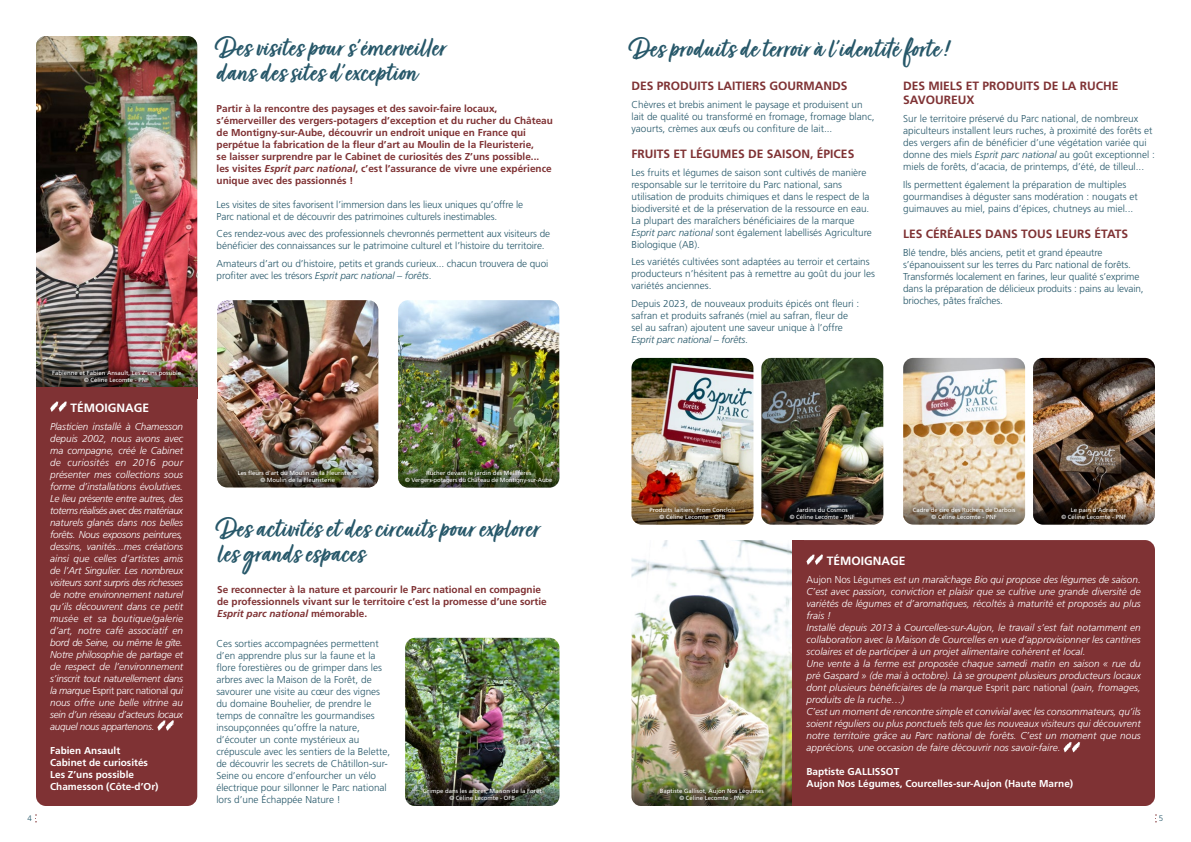
<style>
.page{position:relative;width:1191px;height:842px;background:#fff}
.page>*{position:absolute;margin:0;border:0;box-sizing:border-box;transform-origin:0 0}
.t1{font:30px/25px "Turbinado Bold Pro";color:#265769}
.t2{font:700 12px/14.4px "Frutiger LT Std";color:#7f3234}
.t3{font:700 12px "Frutiger LT Std";color:#fff}
.t4{font:300 10px/12px "Frutiger LT Std";color:#265769}
.t5{font:italic 300 10px/12px "Frutiger LT Std";color:#fff;text-align:justify}
.t6{font:700 10px/12px "Frutiger LT Std";color:#7f3234}
.t7{font:700 10px/12px "Frutiger LT Std";color:#fff}
.t8{font:300 8px "Frutiger LT Std";color:#265769}
.t9{font:6px/7.2px "Frutiger LT Std";color:#fff;text-align:center}
.t10{font:6px/7.2px "Frutiger LT Std";letter-spacing:-.02em;color:#fff;text-align:center}
.s1{font-style:italic}
.s2{font-style:normal}
</style>
<div class="page">
<div style="left:36px;top:280px;width:161px;height:526px;background:#7f3234;border-radius:10px"></div>
<svg style="left:50px;top:401px;width:17px;height:11px"></svg>
<svg style="left:157px;top:720px;width:17px;height:11px"></svg>
<img style="left:36px;top:36px;width:161px;height:306px">
<img style="left:398px;top:300px;width:161px;height:184px">
<div style="left:792px;top:540px;width:363px;height:266px;background:#7f3234;border-radius:10px"></div>
<svg style="left:806px;top:554px;width:17px;height:11px"></svg>
<svg style="left:1063px;top:742px;width:17px;height:10px"></svg>
<img style="left:217px;top:300px;width:161px;height:187px">
<img style="left:405px;top:638px;width:154px;height:168px">
<img style="left:631px;top:540px;width:161px;height:266px">
<img style="left:631px;top:358px;width:122px;height:166px">
<img style="left:903px;top:358px;width:122px;height:165px">
<img style="left:761px;top:358px;width:122px;height:166px">
<img style="left:1033px;top:358px;width:122px;height:166px">
<img style="left:217px;top:442px;width:161px;height:45px;border-radius:10px">
<img style="left:398px;top:442px;width:161px;height:46px;border-radius:10px">
<div style="left:233px;top:465px;width:129px;height:23px;background:#000;opacity:.75"></div>
<div style="left:400px;top:465px;width:157px;height:24px;background:#000;opacity:.75"></div>
<img style="left:36px;top:342px;width:161px;height:45px">
<div style="left:47px;top:364px;width:139px;height:23px;background:#000;opacity:.75"></div>
<img style="left:405px;top:761px;width:154px;height:45px;border-radius:10px">
<div style="left:418px;top:783px;width:129px;height:23px;background:#000;opacity:.75"></div>
<img style="left:631px;top:479px;width:122px;height:45px;border-radius:10px">
<img style="left:631px;top:761px;width:171px;height:45px;border-radius:10px">
<svg style="left:903px;top:479px;width:122px;height:45px"></svg>
<img style="left:761px;top:479px;width:122px;height:45px;border-radius:10px">
<img style="left:1033px;top:479px;width:122px;height:45px;border-radius:10px">
<div style="left:645px;top:502px;width:95px;height:23px;background:#000;opacity:.75"></div>
<div style="left:655px;top:783px;width:114px;height:23px;background:#000;opacity:.75"></div>
<div style="left:908px;top:502px;width:112px;height:23px;background:#000;opacity:.75"></div>
<div style="left:784px;top:502px;width:75px;height:23px;background:#000;opacity:.75"></div>
<div style="left:1056px;top:502px;width:75px;height:23px;background:#000;opacity:.75"></div>
<div style="left:792px;top:540px;width:11px;height:266px;background:#7f3234"></div>
<h1 class="t1" style="left:217px;top:38px;width:231px">Des visites pour s’émerveiller dans des sites d’exception</h1>
<p class="t6" style="left:217px;top:103px;width:338px">Partir à la rencontre des paysages et des savoir-faire locaux, s’émerveiller des vergers-potagers d’exception et du rucher du Château de Montigny-sur-Aube, découvrir un endroit unique en France qui perpétue la fabrication de la fleur d’art au Moulin de la Fleuristerie,<br>se laisser surprendre par le Cabinet de curiosités des Z’uns possible... les visites <span class="s1">Esprit parc national</span>, c’est l’assurance de vivre une expérience unique avec des passionnés !</p>
<p class="t4" style="left:217px;top:198px;width:308px">Les visites de sites favorisent l’immersion dans les lieux uniques qu’offre le<br>Parc national et de découvrir des patrimoines culturels inestimables.</p>
<p class="t4" style="left:217px;top:228px;width:335px">Ces rendez-vous avec des professionnels chevronnés permettent aux visiteurs de bénéficier des connaissances sur le patrimoine culturel et l’histoire du territoire.</p>
<p class="t4" style="left:217px;top:258px;width:333px">Amateurs d’art ou d’histoire, petits et grands curieux... chacun trouvera de quoi profiter avec les trésors <span class="s1">Esprit parc national – forêts</span>.</p>
<p class="t9" style="left:52px;top:369px;width:130px">Fabienne et Fabien Ansault, Les Z’uns possible © Céline Lecomte - PNF</p>
<p class="t3" style="left:70px;top:401px;width:80px">TÉMOIGNAGE</p>
<p class="t5" style="left:50px;top:420px;width:134px">Plasticien installé à Chamesson depuis 2002, nous avons avec ma compagne, créé le Cabinet de curiosités en 2016 pour présenter mes collections sous forme d’installations évolutives.<br>Le lieu présente entre autres, des totems réalisés avec des matériaux naturels glanés dans nos belles forêts. Nous exposons peintures, dessins, vanités...mes créations ainsi que celles d’artistes amis de l’Art Singulier. Les nombreux visiteurs sont surpris des richesses de notre environnement naturel qu’ils découvrent dans ce petit musée et sa boutique/galerie d’art, notre café associatif en bord de Seine, ou même le gîte.<br>Notre philosophie de partage et de respect de l’environnement s’inscrit tout naturellement dans la marque <span class="s2">Esprit parc national</span> qui nous offre une belle vitrine au sein d’un réseau d’acteurs locaux auquel nous appartenons.</p>
<p class="t7" style="left:50px;top:744px;width:110px">Fabien Ansault<br>Cabinet de curiosités<br>Les Z’uns possible<br>Chamesson (Côte-d’Or)</p>
<p class="t9" style="left:238px;top:469px;width:121px">Les fleurs d’art du Moulin de la Fleuristerie © Moulin de la Fleuristerie</p>
<p class="t10" style="left:405px;top:469px;width:149px">Rucher devant le jardin des Méllifères<br>© Vergers-potagers du Château de Montigny-sur-Aube</p>
<h1 class="t1" style="left:217px;top:518px;width:324px">Des activités et des circuits pour explorer les grands espaces</h1>
<p class="t6" style="left:217px;top:583px;width:331px">Se reconnecter à la nature et parcourir le Parc national en compagnie de professionnels vivant sur le territoire c’est la promesse d’une sortie<br><span class="s1">Esprit parc national</span> mémorable.</p>
<p class="t4" style="left:216px;top:638px;width:175px">Ces sorties accompagnées permettent d’en apprendre plus sur la faune et la flore forestières ou de grimper dans les arbres avec la Maison de la Forêt, de savourer une visite au cœur des vignes du domaine Bouhelier, de prendre le temps de connaître les gourmandises insoupçonnées qu’offre la nature, d’écouter un conte mystérieux au crépuscule avec les sentiers de la Belette, de découvrir les secrets de Châtillon-sur-Seine ou encore d’enfourcher un vélo électrique pour sillonner le Parc national lors d’une Échappée Nature !</p>
<p class="t9" style="left:423px;top:787px;width:120px">Grimpe dans les arbres, Maison de la Forêt © Céline Lecomte - OFB</p>
<h1 class="t1" style="left:630px;top:38px;width:320px">Des produits de terroir à l’identité forte !</h1>
<p class="t2" style="left:631px;top:79px;width:218px">DES PRODUITS LAITIERS GOURMANDS</p>
<p class="t4" style="left:631px;top:98px;width:245px">Chèvres et brebis animent le paysage et produisent un lait de qualité ou transformé en fromage, fromage blanc, yaourts, crèmes aux œufs ou confiture de lait...</p>
<p class="t2" style="left:631px;top:147px;width:224px">FRUITS ET LÉGUMES DE SAISON, ÉPICES</p>
<p class="t4" style="left:631px;top:166px;width:242px">Les fruits et légumes de saison sont cultivés de manière responsable sur le territoire du Parc national, sans utilisation de produits chimiques et dans le respect de la biodiversité et de la préservation de la ressource en eau.<br>La plupart des maraîchers bénéficiaires de la marque <span class="s1">Esprit parc national</span> sont également labellisés Agriculture Biologique (AB).</p>
<p class="t4" style="left:631px;top:256px;width:245px">Les variétés cultivées sont adaptées au terroir et certains producteurs n’hésitent pas à remettre au goût du jour les variétés anciennes.</p>
<p class="t4" style="left:631px;top:298px;width:229px">Depuis 2023, de nouveaux produits épicés ont fleuri : safran et produits safranés (miel au safran, fleur de sel au safran) ajoutent une saveur unique à l’offre <span class="s1">Esprit parc national – forêts</span>.</p>
<p class="t2" style="left:903px;top:79px;width:217px">DES MIELS ET PRODUITS DE LA RUCHE<br>SAVOUREUX</p>
<p class="t4" style="left:903px;top:113px;width:253px">Sur le territoire préservé du Parc national, de nombreux apiculteurs installent leurs ruches, à proximité des forêts et des vergers afin de bénéficier d’une végétation variée qui donne des miels <span class="s1">Esprit parc national</span> au goût exceptionnel : miels de forêts, d’acacia, de printemps, d’été, de tilleul...</p>
<p class="t4" style="left:903px;top:178px;width:236px">Ils permettent également la préparation de multiples gourmandises à déguster sans modération : nougats et guimauves au miel, pains d’épices, chutneys au miel...</p>
<p class="t2" style="left:903px;top:227px;width:226px">LES CÉRÉALES DANS TOUS LEURS ÉTATS</p>
<p class="t4" style="left:903px;top:247px;width:242px">Blé tendre, blés anciens, petit et grand épeautre s’épanouissent sur les terres du Parc national de forêts.<br>Transformés localement en farines, leur qualité s’exprime dans la préparation de délicieux produits : pains au levain, brioches, pâtes fraîches.</p>
<p class="t9" style="left:649px;top:506px;width:87px">Produits laitiers, From Conclois © Céline Lecomte - OFB</p>
<p class="t9" style="left:660px;top:787px;width:106px">Baptiste Gallisot, Aujon Nos Légumes © Céline Lecomte - PNF</p>
<p class="t9" style="left:790px;top:506px;width:67px">Jardins du Cosmos<br>© Céline Lecomte - PNF</p>
<p class="t9" style="left:1061px;top:506px;width:67px">Le pain d’Adrien<br>© Céline Lecomte - PNF</p>
<p class="t9" style="left:912px;top:506px;width:104px">Cadre de cire des Ruchers de Darbois © Céline Lecomte - PNF</p>
<p class="t3" style="left:826px;top:554px;width:80px">TÉMOIGNAGE</p>
<p class="t5" style="left:806px;top:573px;width:336px;text-align:left"><span class="s2">Aujon Nos Légumes</span> est un maraîchage Bio qui propose des légumes de saison.<br>C’est avec passion, conviction et plaisir que se cultive une grande diversité de variétés de légumes et d’aromatiques, récoltés à maturité et proposés au plus frais !<br>Installé depuis 2013 à Courcelles-sur-Aujon, le travail s’est fait notamment en collaboration avec la Maison de Courcelles en vue d’approvisionner les cantines scolaires et de participer à un projet alimentaire cohérent et local.<br>Une vente à la ferme est proposée chaque samedi matin en saison « rue du pré Gaspard » (de mai à octobre). Là se groupent plusieurs producteurs locaux dont plusieurs bénéficiaires de la marque <span class="s2">Esprit parc national</span> (pain, fromages, produits de la ruche…)<br>C’est un moment de rencontre simple et convivial avec les consommateurs, qu’ils soient réguliers ou plus ponctuels tels que les nouveaux visiteurs qui découvrent notre territoire grâce au Parc national de forêts. C’est un moment que nous apprécions, une occasion de faire découvrir nos savoir-faire.</p>
<p class="t7" style="left:806px;top:765px;width:268px">Baptiste GALLISSOT<br>Aujon Nos Légumes, Courcelles-sur-Aujon (Haute Marne)</p>
<p class="t8" style="left:28px;top:814px;width:6px">4</p>
<p class="t8" style="left:1158px;top:814px;width:6px">5</p>
</div>
